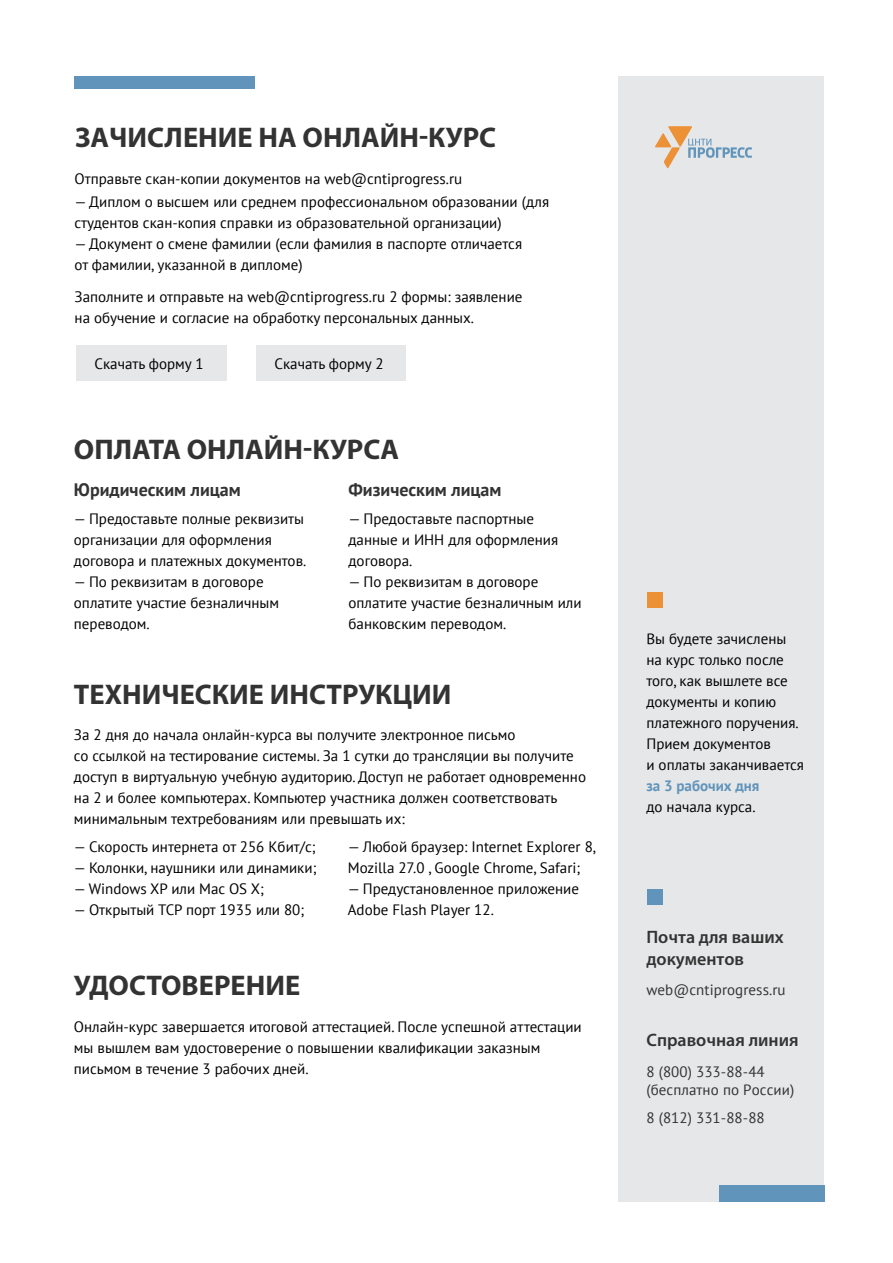
<style>
.page{position:relative;width:893px;height:1263px;background:#fff}
.page>*{position:absolute;margin:0;border:0;box-sizing:border-box;transform-origin:0 0}
.t1{font:700 28.5px "Myriad Pro";color:#333}
.t2{font:600 18px/21.6px "Myriad Pro";color:#333}
.t3{font:700 18px "PT Sans";color:#333}
.t4{font:15px/21px "PT Sans";color:#000}
.t5{font:15px/18px "PT Sans";letter-spacing:.005em;color:#333}
.t6{font:700 15px "PT Sans";color:#6194bb}
</style>
<div class="page">
<div style="left:618px;top:76px;width:206px;height:1126px;background:#e6e7e8"></div>
<div style="left:720px;top:1185px;width:105px;height:17px;background:#6194bb"></div>
<div style="left:648px;top:890px;width:15px;height:15px;background:#6194bb"></div>
<div style="left:648px;top:593px;width:15px;height:15px;background:#ec9135"></div>
<div style="left:74px;top:76px;width:180px;height:12px;background:#6194bb"></div>
<svg style="left:655px;top:126px;width:97px;height:42px"></svg>
<div style="left:76px;top:346px;width:151px;height:35px;background:#e6e7e8"></div>
<div style="left:256px;top:346px;width:150px;height:35px;background:#e6e7e8"></div>
<h1 class="t1" style="left:75px;top:119px;width:423px">ЗАЧИСЛЕНИЕ НА ОНЛАЙН-КУРС</h1>
<p class="t4" style="left:75px;top:168px;width:389px">Отправьте скан-копии документов на web@cntiprogress.ru</p>
<p class="t4" style="left:75px;top:191px;width:476px">— Диплом о высшем или среднем профессиональном образовании (для студентов скан-копия справки из образовательной организации)</p>
<p class="t4" style="left:75px;top:233px;width:449px">— Документ о смене фамилии (если фамилия в паспорте отличается от фамилии, указанной в дипломе)</p>
<p class="t4" style="left:75px;top:286px;width:449px">Заполните и отправьте на web@cntiprogress.ru 2 формы: заявление на обучение и согласие на обработку персональных данных.</p>
<p class="t4" style="left:95px;top:353px;width:111px">Скачать форму 1</p>
<p class="t4" style="left:274px;top:353px;width:111px">Скачать форму 2</p>
<h1 class="t1" style="left:74px;top:430px;width:327px">ОПЛАТА ОНЛАЙН-КУРСА</h1>
<p class="t3" style="left:74px;top:477px;width:168px">Юридическим лицам</p>
<p class="t4" style="left:74px;top:507px;width:234px">— Предоставьте полные реквизиты организации для оформления договора и платежных документов.</p>
<p class="t4" style="left:74px;top:570px;width:207px">— По реквизитам в договоре оплатите участие безналичным переводом.</p>
<p class="t3" style="left:349px;top:477px;width:154px">Физическим лицам</p>
<p class="t4" style="left:349px;top:507px;width:211px">— Предоставьте паспортные данные и ИНН для оформления договора.</p>
<p class="t4" style="left:349px;top:570px;width:235px">— По реквизитам в договоре оплатите участие безналичным или банковским переводом.</p>
<h1 class="t1" style="left:74px;top:675px;width:379px">ТЕХНИЧЕСКИЕ ИНСТРУКЦИИ</h1>
<p class="t4" style="left:74px;top:724px;width:514px">За 2 дня до начала онлайн-курса вы получите электронное письмо<br>со ссылкой на тестирование системы. За 1 сутки до трансляции вы получите доступ в виртуальную учебную аудиторию. Доступ не работает одновременно на 2 и более компьютерах. Компьютер участника должен соответствовать минимальным техтребованиям или превышать их:</p>
<p class="t4" style="left:74px;top:836px;width:243px">— Скорость интернета от 256 Кбит/с;</p>
<p class="t4" style="left:74px;top:857px;width:244px">— Колонки, наушники или динамики;</p>
<p class="t4" style="left:74px;top:878px;width:191px">— Windows ХР или Mac OS X;</p>
<p class="t4" style="left:74px;top:899px;width:232px">— Открытый TCP порт 1935 или 80;</p>
<p class="t4" style="left:348px;top:836px;width:250px">— Любой браузер: Internet Explorer 8,<br>Mozilla 27.0 , Google Chrome, Safari;</p>
<p class="t4" style="left:348px;top:878px;width:233px">— Предустановленное приложение<br>Adobe Flash Player 12.</p>
<h1 class="t1" style="left:74px;top:966px;width:228px">УДОСТОВЕРЕНИЕ</h1>
<p class="t4" style="left:74px;top:1016px;width:509px">Онлайн-курс завершается итоговой аттестацией. После успешной аттестации мы вышлем вам удостоверение о повышении квалификации заказным письмом в течение 3 рабочих дней.</p>
<p class="t4" style="left:646px;top:628px;width:159px">Вы будете зачислены на курс только после того, как вышлете все документы и копию платежного поручения.<br>Прием документов<br>и оплаты заканчивается</p>
<p class="t6" style="left:646px;top:776px;width:115px">за 3 рабочих дня</p>
<p class="t4" style="left:646px;top:796px;width:111px">до начала курса.</p>
<p class="t2" style="left:646px;top:926px;width:139px">Почта для ваших документов</p>
<p class="t5" style="left:646px;top:980px;width:141px">web@cntiprogress.ru</p>
<p class="t2" style="left:646px;top:1029px;width:154px">Справочная линия</p>
<p class="t5" style="left:646px;top:1062px;width:149px">8 (800) 333-88-44 (бесплатно по России)</p>
<p class="t5" style="left:646px;top:1108px;width:120px">8 (812) 331-88-88</p>
</div>
